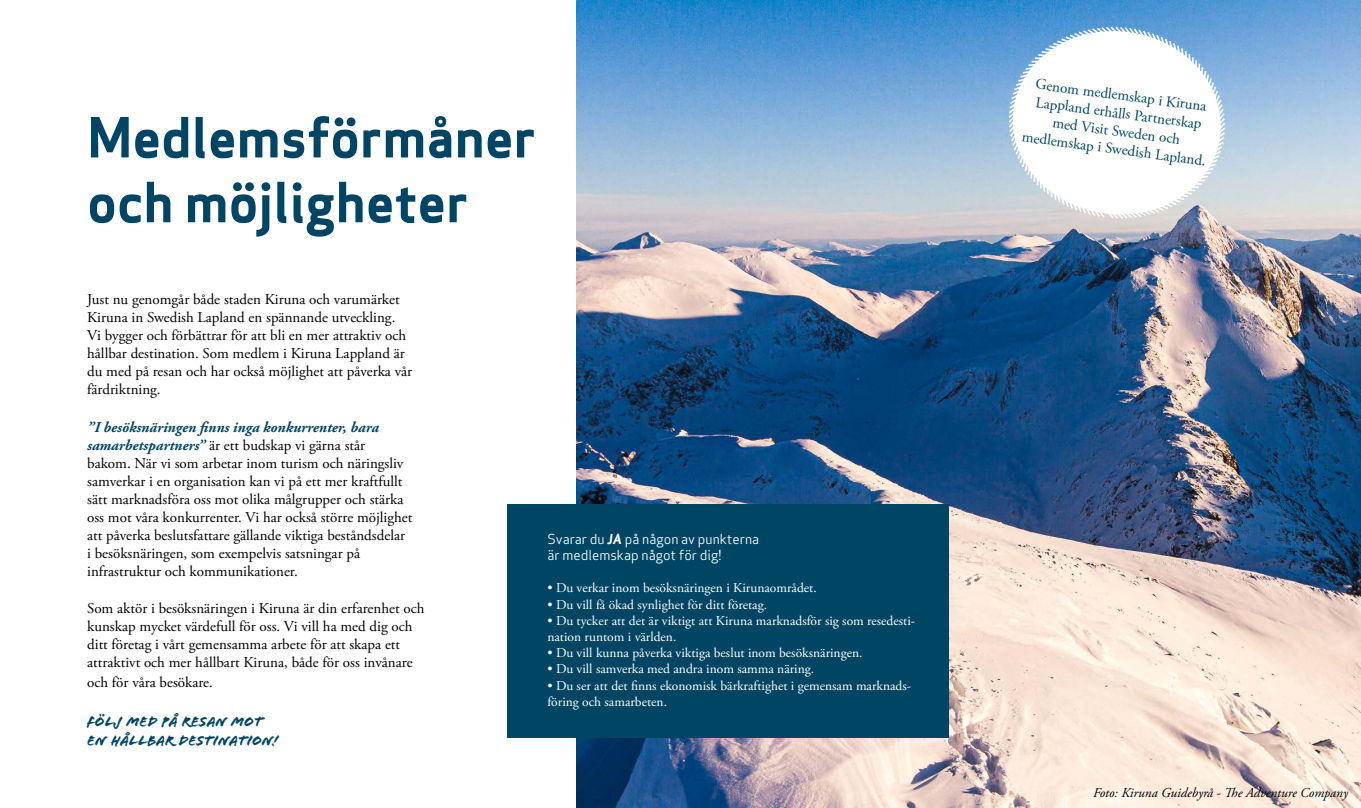
<style>
.page{position:relative;width:1361px;height:808px;background:#fff}
.page>*{position:absolute;margin:0;border:0;box-sizing:border-box;transform-origin:0 0}
.t1{font:54px/64.8px "Apex Sans Bold ST";color:#004564}
.t2{font:15px/18px "Adobe Garamond Pro";color:#000}
.t3{font:15px/18px "Adobe Garamond Pro";color:#004564;text-align:center}
.t4{font:15px/19.5px "Flood Std";color:#004564}
.t5{font:13.5px/16.2px "Adobe Garamond Pro";color:#fff}
.t6{font:13.5px/16.2px "Apex Sans";color:#fff}
.t7{font:italic 13.5px "Adobe Garamond Pro";color:#000}
.s1{font-weight:700;font-style:italic;color:#004564}
.s2{font-weight:700;font-style:italic}
</style>
<div class="page">
<img style="left:577px;top:0;width:784px;height:808px">
<svg style="left:1006px;top:25px;width:221px;height:196px"></svg>
<div style="left:507px;top:504px;width:441px;height:234px;background:#004564"></div>
<h1 class="t1" style="left:87px;top:105px;width:450px">Medlemsförmåner och möjligheter</h1>
<p class="t2" style="left:87px;top:291px;width:326px">Just nu genomgår både staden Kiruna och varumärket Kiruna in Swedish Lapland en spännande utveckling.<br>Vi bygger och förbättrar för att bli en mer attraktiv och hållbar destination. Som medlem i Kiruna Lappland är du med på resan och har också möjlighet att påverka vår färdriktning.</p>
<p class="t2" style="left:87px;top:419px;width:327px"><span class="s1">”I besöksnäringen finns inga konkurrenter, bara samarbetspartners”</span> är ett budskap vi gärna står bakom. När vi som arbetar inom turism och näringsliv samverkar i en organisation kan vi på ett mer kraftfullt sätt marknadsföra oss mot olika målgrupper och stärka oss mot våra konkurrenter. Vi har också större möjlighet att påverka beslutsfattare gällande viktiga beståndsdelar i besöksnäringen, som exempelvis satsningar på infrastruktur och kommunikationer.</p>
<p class="t2" style="left:87px;top:600px;width:339px">Som aktör i besöksnäringen i Kiruna är din erfarenhet och kunskap mycket värdefull för oss. Vi vill ha med dig och ditt företag i vårt gemensamma arbete för att skapa ett attraktivt och mer hållbart Kiruna, både för oss invånare</p>
<p class="t2" style="left:87px;top:674px;width:127px">och för våra besökare.</p>
<p class="t4" style="left:87px;top:712px;width:193px">Följ med på resan mot en hållbar destination!</p>
<p class="t6" style="left:547px;top:529px;width:213px">Svarar du <span class="s2">JA</span> på någon av punkterna är medlemskap något för dig!</p>
<p class="t5" style="left:547px;top:580px;width:271px">• Du verkar inom besöksnäringen i Kirunaområdet.</p>
<p class="t5" style="left:547px;top:597px;width:221px">• Du vill få ökad synlighet för ditt företag.</p>
<p class="t5" style="left:547px;top:613px;width:369px">• Du tycker att det är viktigt att Kiruna marknadsför sig som resedesti&shy;nation runtom i världen.</p>
<p class="t5" style="left:547px;top:645px;width:317px">• Du vill kunna påverka viktiga beslut inom besöksnäringen.</p>
<p class="t5" style="left:547px;top:661px;width:268px">• Du vill samverka med andra inom samma näring.</p>
<p class="t5" style="left:547px;top:678px;width:365px">• Du ser att det finns ekonomisk bärkraftighet i gemensam marknads&shy;föring och samarbeten.</p>
<p class="t3" style="left:1031px;top:74px;width:187px;rotate:8deg">Genom medlemskap i Kiruna<br>Lappland erhålls Partnerskap med Visit Sweden och medlemskap i Swedish Lapland.</p>
<p class="t7" style="left:1093px;top:784px;width:256px">Foto: Kiruna Guidebyrå - The Adventure Company</p>
</div>
